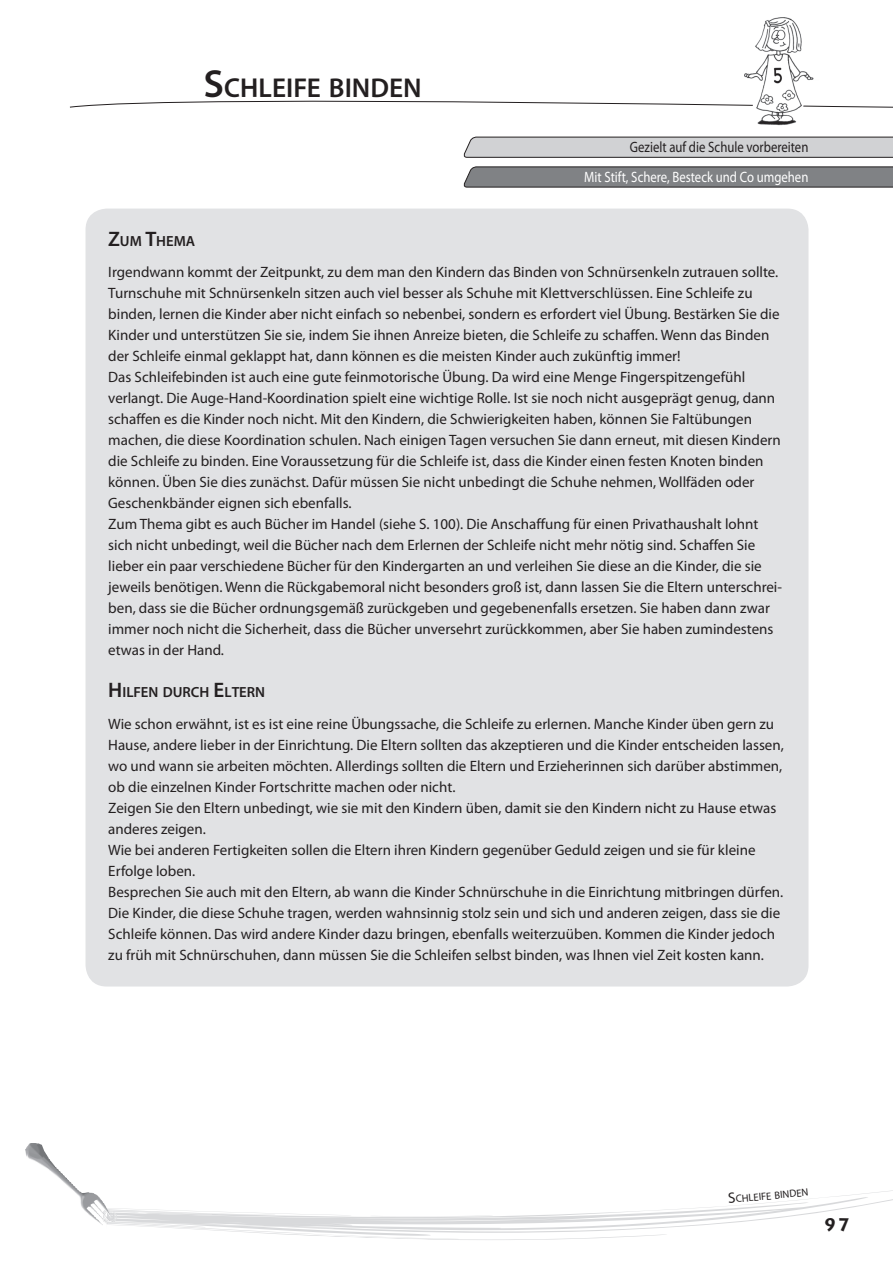
<style>
.page{position:relative;width:893px;height:1266px;background:#fff}
.page>*{position:absolute;margin:0;border:0;box-sizing:border-box;transform-origin:0 0}
.t1{font:600 27.3px "Myriad Pro";letter-spacing:-.005em;color:#231f20}
.t2{font:700 18px "Lithos Pro";color:#231f20}
.t3{font:15px/21px "Myriad Pro";color:#231f20}
.t4{font:15px "Myriad Pro";color:#fff;scale:.85 1}
.t5{font:15px "Myriad Pro";color:#231f20;scale:.85 1}
.t6{font:600 14.7px "Myriad Pro";color:#231f20}
.t7{font:10.5px "Myriad Pro";color:#231f20}
.s1{font-size:21px}
.s2{font-size:15px}
</style>
<div class="page">
<svg style="left:107px;top:1190px;width:786px;height:49px"></svg>
<img style="left:25px;top:1148px;width:82px;height:77px">
<img style="left:755px;top:17px;width:47px;height:109px">
<svg style="left:463px;top:137px;width:430px;height:21px;background:#c4c4c6"></svg>
<svg style="left:463px;top:166px;width:430px;height:21px;background:#7d7e81"></svg>
<div style="left:86px;top:208px;width:722px;height:778px;background:#e1e2e4;border-radius:21px"></div>
<svg style="left:70px;top:70px;width:823px;height:38px"></svg>
<h1 class="t1" style="left:240px;top:77px;width:183px">HLEIFE BINDEN</h1>
<p class="t5" style="left:630px;top:141px;width:211px">Gezielt auf die Schule vorbereiten</p>
<p class="t4" style="left:584px;top:171px;width:265px">Mit Stift, Schere, Besteck und Co umgehen</p>
<p class="t6" style="left:108px;top:235px;width:88px"><span class="s1">Z</span>UM <span class="s1">T</span>HEMA</p>
<p class="t3" style="left:108px;top:263px;width:675px">Irgendwann kommt der Zeitpunkt, zu dem man den Kindern das Binden von Schnürsenkeln zutrauen sollte.<br>Turnschuhe mit Schnürsenkeln sitzen auch viel besser als Schuhe mit Klettverschlüssen. Eine Schleife zu binden, lernen die Kinder aber nicht einfach so nebenbei, sondern es erfordert viel Übung. Bestärken Sie die Kinder und unterstützen Sie sie, indem Sie ihnen Anreize bieten, die Schleife zu schaffen. Wenn das Binden der Schleife einmal geklappt hat, dann können es die meisten Kinder auch zukünftig immer!<br>Das Schleifebinden ist auch eine gute feinmotorische Übung. Da wird eine Menge Fingerspitzengefühl verlangt. Die Auge-Hand-Koordination spielt eine wichtige Rolle. Ist sie noch nicht ausgeprägt genug, dann schaffen es die Kinder noch nicht. Mit den Kindern, die Schwierigkeiten haben, können Sie Faltübungen machen, die diese Koordination schulen. Nach einigen Tagen versuchen Sie dann erneut, mit diesen Kindern die Schleife zu binden. Eine Voraussetzung für die Schleife ist, dass die Kinder einen festen Knoten binden können. Üben Sie dies zunächst. Dafür müssen Sie nicht unbedingt die Schuhe nehmen, Wollfäden oder Geschenkbänder eignen sich ebenfalls.<br>Zum Thema gibt es auch Bücher im Handel (siehe S. 100). Die Anschaffung für einen Privathaushalt lohnt sich nicht unbedingt, weil die Bücher nach dem Erlernen der Schleife nicht mehr nötig sind. Schaffen Sie lieber ein paar verschiedene Bücher für den Kindergarten an und verleihen Sie diese an die Kinder, die sie jeweils benötigen. Wenn die Rückgabemoral nicht besonders groß ist, dann lassen Sie die Eltern unterschrei&shy;ben, dass sie die Bücher ordnungsgemäß zurückgeben und gegebenenfalls ersetzen. Sie haben dann zwar immer noch nicht die Sicherheit, dass die Bücher unversehrt zurückkommen, aber Sie haben zumindestens etwas in der Hand.</p>
<p class="t6" style="left:108px;top:687px;width:158px"><span class="s1">H</span>ILFEN DURCH <span class="s1">E</span>LTERN</p>
<p class="t3" style="left:108px;top:714px;width:677px">Wie schon erwähnt, ist es ist eine reine Übungssache, die Schleife zu erlernen. Manche Kinder üben gern zu Hause, andere lieber in der Einrichtung. Die Eltern sollten das akzeptieren und die Kinder entscheiden lassen, wo und wann sie arbeiten möchten. Allerdings sollten die Eltern und Erzieherinnen sich darüber abstimmen, ob die einzelnen Kinder Fortschritte machen oder nicht.<br>Zeigen Sie den Eltern unbedingt, wie sie mit den Kindern üben, damit sie den Kindern nicht zu Hause etwas anderes zeigen.<br>Wie bei anderen Fertigkeiten sollen die Eltern ihren Kindern gegenüber Geduld zeigen und sie für kleine Erfolge loben.<br>Besprechen Sie auch mit den Eltern, ab wann die Kinder Schnürschuhe in die Einrichtung mitbringen dürfen.<br>Die Kinder, die diese Schuhe tragen, werden wahnsinnig stolz sein und sich und anderen zeigen, dass sie die Schleife können. Das wird andere Kinder dazu bringen, ebenfalls weiterzuüben. Kommen die Kinder jedoch zu früh mit Schnürschuhen, dann müssen Sie die Schleifen selbst binden, was Ihnen viel Zeit kosten kann.</p>
<p class="t7" style="left:728px;top:1195px;width:56px;rotate:-5deg"><span class="s2">S</span>CHLEIFE BI</p>
<p class="t7" style="left:782px;top:1190px;width:27px;rotate:-6deg">NDEN</p>
<p class="t2" style="left:823px;top:1213px;width:29px">97</p>
</div>
